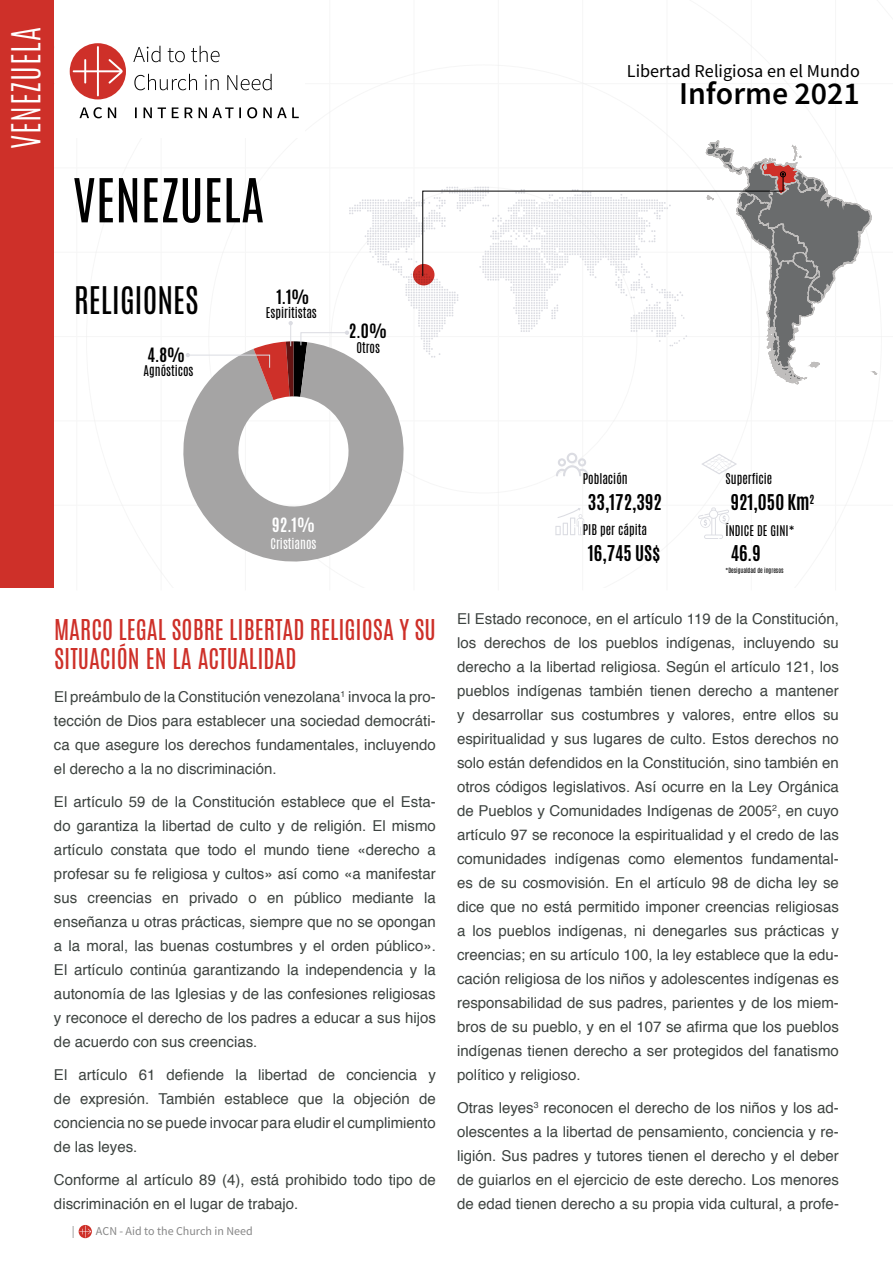
<style>
.page{position:relative;width:893px;height:1263px;background:#fff}
.page>*{position:absolute;margin:0;border:0;box-sizing:border-box;transform-origin:0 0}
.t1{font:51.45px "Antonio";color:#000}
.t2{font:300 33.3px "Antonio";letter-spacing:.025em;color:#fff}
.t3{font:600 31.8px "Source Sans Pro";color:#000}
.t4{font:31.8px "Antonio";color:#000}
.t5{font:24px/28.8px "Antonio";color:#ce3029}
.t6{font:700 18.15px "Antonio";color:#000}
.t7{font:18.15px "Source Sans Pro";color:#000}
.t8{font:700 16.5px "Antonio";color:#000}
.t9{font:700 16.5px "Antonio";color:#fff}
.t10{font:15px/24px "Helvetica";color:#3d4340;text-align:justify}
.t11{font:12.45px "Antonio";color:#000}
.t12{font:12.45px "Antonio";color:#fff}
.t13{font:12px "Source Sans Pro";color:#878787}
.t14{font:6px "Antonio";color:#000}
</style>
<div class="page">
<svg style="left:79px;top:1225px;width:12px;height:12px"></svg>
<hr style="left:77px;top:0;width:1px;height:590px;background:#ededed">
<hr style="left:161px;top:0;width:1px;height:590px;background:#ededed">
<hr style="left:245px;top:0;width:1px;height:590px;background:#ededed">
<hr style="left:329px;top:0;width:1px;height:590px;background:#ededed">
<hr style="left:414px;top:0;width:1px;height:590px;background:#ededed">
<hr style="left:498px;top:0;width:1px;height:590px;background:#ededed">
<hr style="left:582px;top:0;width:1px;height:590px;background:#ededed">
<hr style="left:667px;top:0;width:1px;height:590px;background:#ededed">
<hr style="left:751px;top:0;width:1px;height:590px;background:#ededed">
<hr style="left:835px;top:0;width:1px;height:590px;background:#ededed">
<div style="left:0;top:0;width:54px;height:587px;background:#ce3029"></div>
<div style="left:55px;top:0;width:249px;height:137px;background:#fff"></div>
<svg style="left:133px;top:46px;width:166px;height:72px"></svg>
<svg style="left:80px;top:107px;width:36px;height:11px"></svg>
<div style="left:70px;top:43px;width:56px;height:56px;background:#ce3029;border-radius:50%"></div>
<svg style="left:73px;top:46px;width:50px;height:50px"></svg>
<svg style="left:556px;top:453px;width:32px;height:24px"></svg>
<svg style="left:555px;top:508px;width:29px;height:27px"></svg>
<svg style="left:698px;top:507px;width:31px;height:32px"></svg>
<svg style="left:702px;top:454px;width:35px;height:20px"></svg>
<svg style="left:183px;top:400px;width:221px;height:167px;fill:#a5a4a4"></svg>
<svg style="left:186px;top:141px;width:691px;height:259px"></svg>
<h2 class="t2" style="left:2px;top:149px;width:123px;rotate:-90deg">VENEZUELA</h2>
<h1 class="t1" style="left:73px;top:163px;width:193px">VENEZUELA</h1>
<h3 class="t4" style="left:74px;top:277px;width:126px">RELIGIONES</h3>
<p class="t8" style="left:148px;top:343px;width:39px">4.8%</p>
<p class="t11" style="left:144px;top:362px;width:51px">Agnósticos</p>
<p class="t8" style="left:276px;top:285px;width:34px">1.1%</p>
<p class="t11" style="left:266px;top:304px;width:52px">Espiritistas</p>
<p class="t8" style="left:349px;top:319px;width:39px">2.0%</p>
<p class="t11" style="left:356px;top:338px;width:25px">Otros</p>
<p class="t7" style="left:627px;top:60px;width:234px">Libertad Religiosa en el Mundo</p>
<h3 class="t3" style="left:679px;top:73px;width:182px">Informe 2021</h3>
<p class="t9" style="left:272px;top:512px;width:44px">92.1%</p>
<p class="t12" style="left:270px;top:534px;width:47px">Cristianos</p>
<h3 class="t5" style="left:54px;top:615px;width:383px">MARCO LEGAL SOBRE LIBERTAD RELIGIOSA Y SU<br>SITUACIÓN EN LA ACTUALIDAD</h3>
<p class="t10" style="left:54px;top:685px;width:383px">El preámbulo de la Constitución venezolana<sup>1</sup> invoca la pro&shy;tección de Dios para establecer una sociedad democráti&shy;ca que asegure los derechos fundamentales, incluyendo el derecho a la no discriminación.</p>
<p class="t10" style="left:54px;top:790px;width:383px">El artículo 59 de la Constitución establece que el Esta&shy;do garantiza la libertad de culto y de religión. El mismo artículo constata que todo el mundo tiene «derecho a profesar su fe religiosa y cultos» así como «a manifestar sus creencias en privado o en público mediante la enseñanza u otras prácticas, siempre que no se opongan a la moral, las buenas costumbres y el orden público».<br>El artículo continúa garantizando la independencia y la autonomía de las Iglesias y de las confesiones religiosas y reconoce el derecho de los padres a educar a sus hijos de acuerdo con sus creencias.</p>
<p class="t10" style="left:54px;top:1063px;width:383px">El artículo 61 defiende la libertad de conciencia y de expresión. También establece que la objeción de conciencia no se puede invocar para eludir el cumplimiento de las leyes.</p>
<p class="t10" style="left:54px;top:1168px;width:383px">Conforme al artículo 89 (4), está prohibido todo tipo de discriminación en el lugar de trabajo.</p>
<p class="t13" style="left:72px;top:1223px;width:4px">|</p>
<p class="t13" style="left:96px;top:1223px;width:158px">ACN - Aid to the Church in Need</p>
<p class="t11" style="left:583px;top:470px;width:46px">Población</p>
<p class="t6" style="left:588px;top:488px;width:75px">33,172,392</p>
<p class="t11" style="left:583px;top:521px;width:66px">PIB per cápita</p>
<p class="t6" style="left:588px;top:539px;width:74px">16,745 US$</p>
<p class="t11" style="left:726px;top:470px;width:48px">Superficie</p>
<p class="t6" style="left:731px;top:488px;width:85px">921,050 Km<sup>2</sup></p>
<p class="t11" style="left:726px;top:521px;width:70px">ÍNDICE DE GINI*</p>
<p class="t14" style="left:726px;top:565px;width:59px">*Desigualdad de ingresos</p>
<p class="t6" style="left:731px;top:540px;width:32px">46.9</p>
<p class="t10" style="left:457px;top:607px;width:383px">El Estado reconoce, en el artículo 119 de la Constitución, los derechos de los pueblos indígenas, incluyendo su derecho a la libertad religiosa. Según el artículo 121, los pueblos indígenas también tienen derecho a mantener y desarrollar sus costumbres y valores, entre ellos su espiritualidad y sus lugares de culto. Estos derechos no solo están defendidos en la Constitución, sino también en otros códigos legislativos. Así ocurre en la Ley Orgánica de Pueblos y Comunidades Indígenas de 2005<sup>2</sup>, en cuyo artículo 97 se reconoce la espiritualidad y el credo de las comunidades indígenas como elementos fundamental&shy;es de su cosmovisión. En el artículo 98 de dicha ley se dice que no está permitido imponer creencias religiosas a los pueblos indígenas, ni denegarles sus prácticas y creencias; en su artículo 100, la ley establece que la edu&shy;cación religiosa de los niños y adolescentes indígenas es responsabilidad de sus padres, parientes y de los miem&shy;bros de su pueblo, y en el 107 se afirma que los pueblos indígenas tienen derecho a ser protegidos del fanatismo político y religioso.</p>
<p class="t10" style="left:457px;top:1096px;width:383px">Otras leyes<sup>3</sup> reconocen el derecho de los niños y los ad&shy;olescentes a la libertad de pensamiento, conciencia y re&shy;ligión. Sus padres y tutores tienen el derecho y el deber de guiarlos en el ejercicio de este derecho. Los menores de edad tienen derecho a su propia vida cultural, a profe-</p>
</div>
